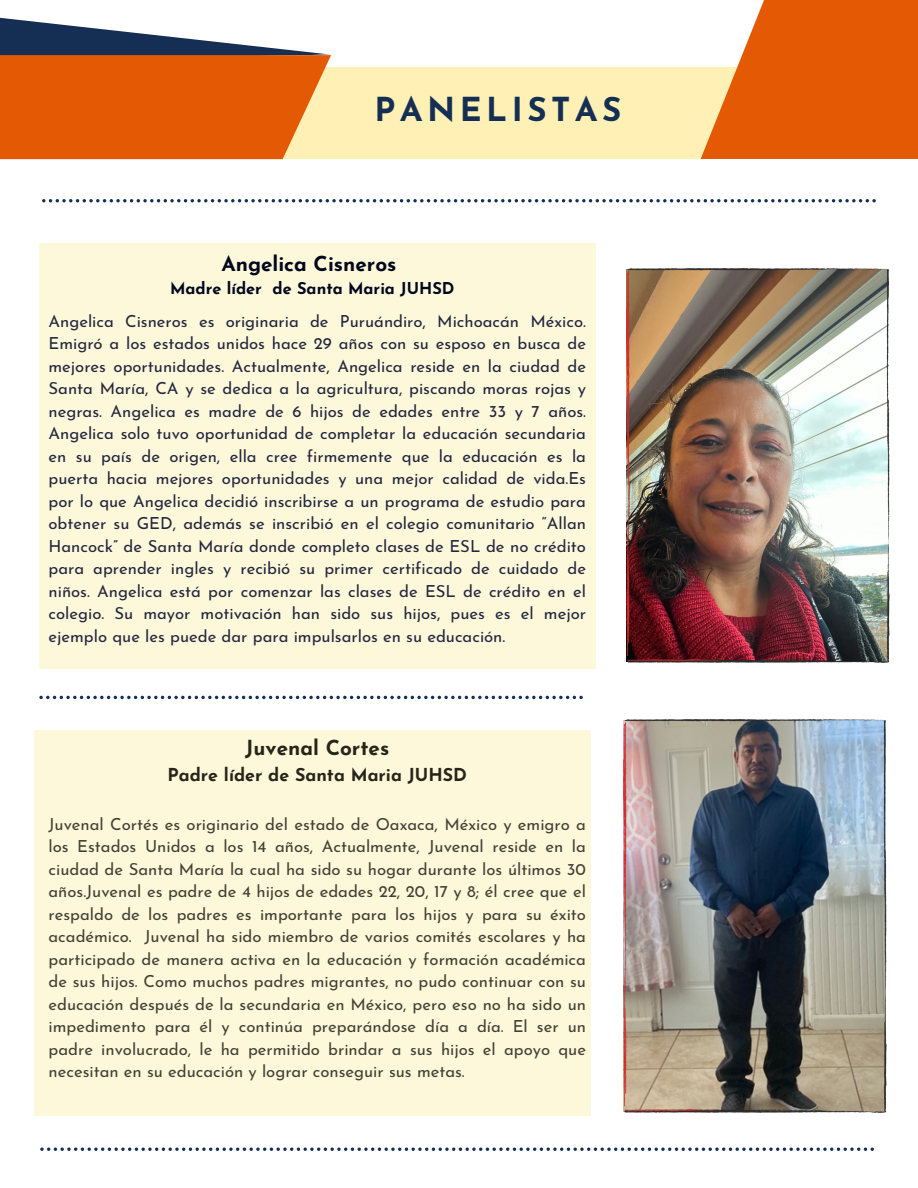
<style>
.page{position:relative;width:918px;height:1188px;background:#fff}
.page>*{position:absolute;margin:0;border:0;box-sizing:border-box;transform-origin:0 0}
.t1{font:700 33px "Josefin Sans";letter-spacing:.135em;color:#142e54}
.t2{font:700 20.7px "Josefin Sans";color:#01081d}
.t3{font:700 17.85px "Josefin Sans";color:#01081d}
.t4{font:16.65px/22.5px "Josefin Sans";color:#22263e;text-align:justify}
.t5{font:700 16.35px "Josefin Sans";color:#01081d}
</style>
<div class="page">
<div style="left:284px;top:68px;width:634px;height:91px;background:#fff0b5"></div>
<svg style="left:0;top:17px;width:331px;height:142px"></svg>
<div style="left:701px;top:0;width:217px;height:159px;background:#e45903"></div>
<div style="left:39px;top:243px;width:556px;height:425px;background:#fef8da"></div>
<svg style="left:39px;top:696px;width:544px;height:3px"></svg>
<div style="left:34px;top:730px;width:556px;height:386px;background:#fef8da"></div>
<svg style="left:40px;top:1148px;width:834px;height:3px"></svg>
<svg style="left:42px;top:199px;width:834px;height:3px"></svg>
<img style="left:626px;top:269px;width:263px;height:394px">
<img style="left:623px;top:719px;width:263px;height:394px">
<h2 class="t1" style="left:374px;top:96px;width:249px">PANELISTAS</h2>
<p class="t2" style="left:221px;top:255px;width:177px">Angelica Cisneros</p>
<p class="t5" style="left:170px;top:282px;width:286px">Madre líder de Santa Maria JUHSD</p>
<p class="t4" style="left:49px;top:311px;width:539px">Angelica Cisneros es originaria de Puruándiro, Michoacán México.<br>Emigró a los estados unidos hace 29 años con su esposo en busca de mejores oportunidades. Actualmente, Angelica reside en la ciudad de Santa María, CA y se dedica a la agricultura, piscando moras rojas y negras. Angelica es madre de 6 hijos de edades entre 33 y 7 años.<br>Angelica solo tuvo oportunidad de completar la educación secundaria en su país de origen, ella cree firmemente que la educación es la puerta hacia mejores oportunidades y una mejor calidad de vida.Es por lo que Angelica decidió inscribirse a un programa de estudio para obtener su GED, además se inscribió en el colegio comunitario “Allan Hancock” de Santa María donde completo clases de ESL de no crédito para aprender ingles y recibió su primer certificado de cuidado de niños. Angelica está por comenzar las clases de ESL de crédito en el colegio. Su mayor motivación han sido sus hijos, pues es el mejor ejemplo que les puede dar para impulsarlos en su educación.</p>
<h2 class="t2" style="left:245px;top:739px;width:146px">Juvenal Cortes</h2>
<h2 class="t3" style="left:168px;top:767px;width:301px">Padre líder de Santa Maria JUHSD</h2>
<h1 class="t4" style="left:49px;top:814px;width:539px">Juvenal Cortés es originario del estado de Oaxaca, México y emigro a los Estados Unidos a los 14 años, Actualmente, Juvenal reside en la ciudad de Santa María la cual ha sido su hogar durante los últimos 30 años.Juvenal es padre de 4 hijos de edades 22, 20, 17 y 8; él cree que el respaldo de los padres es importante para los hijos y para su éxito académico. Juvenal ha sido miembro de varios comités escolares y ha participado de manera activa en la educación y formación académica de sus hijos. Como muchos padres migrantes, no pudo continuar con su educación después de la secundaria en México, pero eso no ha sido un impedimento para él y continúa preparándose día a día. El ser un padre involucrado, le ha permitido brindar a sus hijos el apoyo que necesitan en su educación y lograr conseguir sus metas.</h1>
</div>
